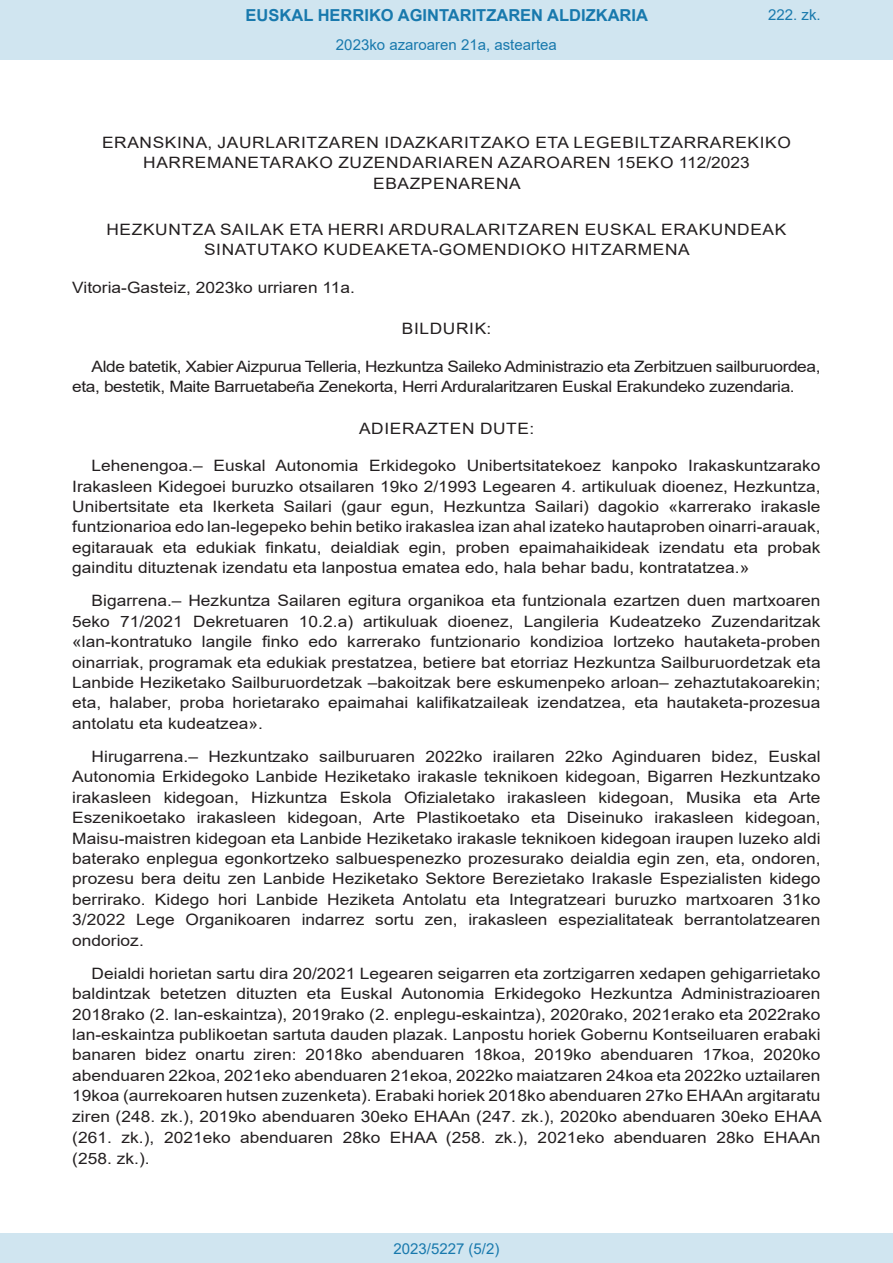
<style>
.page{position:relative;width:893px;height:1263px;background:#fff}
.page>*{position:absolute;margin:0;border:0;box-sizing:border-box;transform-origin:0 0}
.t1{font:700 16.5px "Arial";color:#1879ad}
.BOPVDetalle{font:15.6px/20.4px "Arial";color:#231f20;text-align:justify;scale:1.11 1}
.BOPVClave{font:15.6px/20.4px "Arial";letter-spacing:.035em;color:#231f20;text-align:center;scale:1.11 1}
.BOPVDetalle-2{font:15.6px/20.4px "Arial";letter-spacing:-.025em;color:#231f20;scale:1.11 1}
.BOPVDisposicionTitulo{font:15.6px "Arial";color:#231f20;scale:1.11 1}
.Paginacion_Centro{font:15px "Arial";color:#1879ad}
</style>
<div class="page">
<div style="left:0;top:0;width:893px;height:60px;background:#d0e5f0"></div>
<div style="left:0;top:1233px;width:893px;height:30px;background:#d0e5f0"></div>
<p class="t1" style="left:246px;top:3px;width:404px">EUSKAL HERRIKO AGINTARITZAREN ALDIZKARIA</p>
<p class="Paginacion_Centro" style="left:336px;top:35px;width:222px">2023ko azaroaren 21a, asteartea</p>
<p class="Paginacion_Centro" style="left:768px;top:5px;width:54px">222. zk.</p>
<p class="BOPVClave" style="left:102px;top:132px;width:622px">ERANSKINA, JAURLARITZAREN IDAZKARITZAKO ETA LEGEBILTZARRAREKIKO<br>HARREMANETARAKO ZUZENDARIAREN AZAROAREN 15EKO 112/2023<br>EBAZPENARENA</p>
<p class="BOPVClave" style="left:106px;top:219px;width:614px">HEZKUNTZA SAILAK ETA HERRI ARDURALARITZAREN EUSKAL ERAKUNDEAK<br>SINATUTAKO KUDEAKETA-GOMENDIOKO HITZARMENA</p>
<p class="BOPVDisposicionTitulo" style="left:72px;top:276px;width:256px">Vitoria-Gasteiz, 2023ko urriaren 11a.</p>
<p class="BOPVClave" style="left:402px;top:318px;width:82px">BILDURIK:</p>
<p class="BOPVDetalle-2" style="left:72px;top:356px;width:676px;text-indent:19px">Alde batetik, Xabier Aizpurua Telleria, Hezkuntza Saileko Administrazio eta Zerbitzuen sailburuordea, eta, bestetik, Maite Barruetabeña Zenekorta, Herri Arduralaritzaren Euskal Erakundeko zuzendaria.</p>
<p class="BOPVClave" style="left:359px;top:418px;width:159px">ADIERAZTEN DUTE:</p>
<p class="BOPVDetalle" style="left:72px;top:455px;width:676px;text-indent:19px">Lehenengoa.– Euskal Autonomia Erkidegoko Unibertsitatekoez kanpoko Irakaskuntzarako Irakasleen Kidegoei buruzko otsailaren 19ko 2/1993 Legearen 4. artikuluak dioenez, Hezkuntza, Unibertsitate eta Ikerketa Sailari (gaur egun, Hezkuntza Sailari) dagokio «karrerako irakasle funtzionarioa edo lan-legepeko behin betiko irakaslea izan ahal izateko hautaproben oinarri-arauak, egitarauak eta edukiak finkatu, deialdiak egin, proben epaimahaikideak izendatu eta probak gainditu dituztenak izendatu eta lanpostua ematea edo, hala behar badu, kontratatzea.»</p>
<p class="BOPVDetalle" style="left:72px;top:591px;width:676px;text-indent:19px">Bigarrena.– Hezkuntza Sailaren egitura organikoa eta funtzionala ezartzen duen martxoaren 5eko 71/2021 Dekretuaren 10.2.a) artikuluak dioenez, Langileria Kudeatzeko Zuzendaritzak «lan-kontratuko langile finko edo karrerako funtzionario kondizioa lortzeko hautaketa-proben oinarriak, programak eta edukiak prestatzea, betiere bat etorriaz Hezkuntza Sailburuordetzak eta Lanbide Heziketako Sailburuordetzak –bakoitzak bere eskumenpeko arloan– zehaztutakoarekin; eta, halaber, proba horietarako epaimahai kalifikatzaileak izendatzea, eta hautaketa-prozesua antolatu eta kudeatzea».</p>
<p class="BOPVDetalle" style="left:72px;top:746px;width:676px;text-indent:19px">Hirugarrena.– Hezkuntzako sailburuaren 2022ko irailaren 22ko Aginduaren bidez, Euskal Autonomia Erkidegoko Lanbide Heziketako irakasle teknikoen kidegoan, Bigarren Hezkuntzako irakasleen kidegoan, Hizkuntza Eskola Ofizialetako irakasleen kidegoan, Musika eta Arte Eszenikoetako irakasleen kidegoan, Arte Plastikoetako eta Diseinuko irakasleen kidegoan, Maisu-maistren kidegoan eta Lanbide Heziketako irakasle teknikoen kidegoan iraupen luzeko aldi baterako enplegua egonkortzeko salbuespenezko prozesurako deialdia egin zen, eta, ondoren, prozesu bera deitu zen Lanbide Heziketako Sektore Berezietako Irakasle Espezialisten kidego berrirako. Kidego hori Lanbide Heziketa Antolatu eta Integratzeari buruzko martxoaren 31ko 3/2022 Lege Organikoaren indarrez sortu zen, irakasleen espezialitateak berrantolatzearen ondorioz.</p>
<p class="BOPVDetalle" style="left:72px;top:963px;width:676px;text-indent:19px">Deialdi horietan sartu dira 20/2021 Legearen seigarren eta zortzigarren xedapen gehigarrietako baldintzak betetzen dituzten eta Euskal Autonomia Erkidegoko Hezkuntza Administrazioaren 2018rako (2. lan-eskaintza), 2019rako (2. enplegu-eskaintza), 2020rako, 2021erako eta 2022rako lan-eskaintza publikoetan sartuta dauden plazak. Lanpostu horiek Gobernu Kontseiluaren erabaki banaren bidez onartu ziren: 2018ko abenduaren 18koa, 2019ko abenduaren 17koa, 2020ko abenduaren 22koa, 2021eko abenduaren 21ekoa, 2022ko maiatzaren 24koa eta 2022ko uztailaren 19koa (aurrekoaren hutsen zuzenketa). Erabaki horiek 2018ko abenduaren 27ko EHAAn argitaratu ziren (248. zk.), 2019ko abenduaren 30eko EHAAn (247. zk.), 2020ko abenduaren 30eko EHAA (261. zk.), 2021eko abenduaren 28ko EHAA (258. zk.), 2021eko abenduaren 28ko EHAAn (258. zk.).</p>
<p class="Paginacion_Centro" style="left:393px;top:1238px;width:107px">2023/5227 (5/2)</p>
</div>
